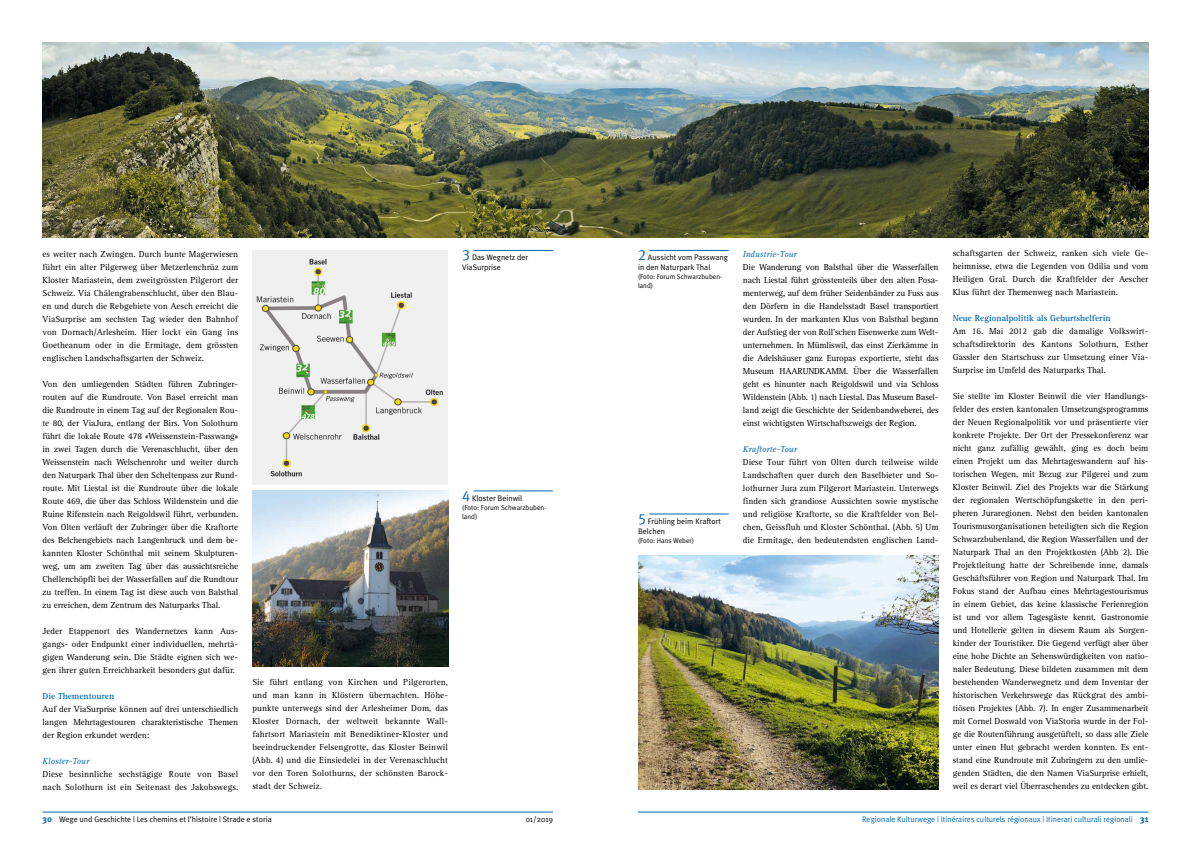
<style>
.page{position:relative;width:1191px;height:842px;background:#fff}
.page>*{position:absolute;margin:0;border:0;box-sizing:border-box;transform-origin:0 0}
.t1{font:9px/13px "Rotis Serif";color:#000;text-align:justify}
.t2{font:700 9px "Rotis Serif";color:#0067b2}
.t3{font:italic 9px "Rotis Serif";color:#0067b2}
.t4{font:8px/10px "Meta Plus Normal";color:#000}
.t5{font:8px "Meta Plus Normal";color:#0067b2}
.t6{font:7px/9px "Meta Plus Normal";color:#000}
.s1{font-family:"Meta Plus Normal Caps";font-size:15px;color:#0067b2}
.s2{font-family:"Meta Plus";font-weight:700;font-size:9px;color:#0067b2}
.s3{font-family:"Meta Plus";font-weight:700;font-size:9px}
</style>
<div class="page">
<img style="left:252px;top:250px;width:196px;height:234px">
<img style="left:252px;top:491px;width:196px;height:175px">
<hr style="left:638px;top:812px;width:510px;height:1px;background:#0067b2">
<hr style="left:43px;top:812px;width:510px;height:1px;background:#0067b2">
<hr style="left:473px;top:250px;width:80px;height:1px;background:#0067b2">
<hr style="left:473px;top:491px;width:80px;height:1px;background:#0067b2">
<img style="left:638px;top:556px;width:300px;height:234px">
<hr style="left:649px;top:514px;width:80px;height:1px;background:#0067b2">
<img style="left:43px;top:43px;width:1105px;height:194px">
<hr style="left:649px;top:250px;width:80px;height:1px;background:#0067b2">
<p class="t1" style="left:43px;top:247px;width:197px">es weiter nach Zwingen. Durch bunte Magerwiesen führt ein alter Pilgerweg über Metzerlenchrüz zum Kloster Mariastein, dem zweitgrössten Pilgerort der Schweiz. Via Chälengrabenschlucht, über den Blau&shy;en und durch die Rebgebiete von Aesch erreicht die ViaSurprise am sechsten Tag wieder den Bahnhof von Dornach/Arlesheim. Hier lockt ein Gang ins Goetheanum oder in die Ermitage, dem grössten englischen Landschaftsgarten der Schweiz.</p>
<p class="t1" style="left:43px;top:377px;width:197px">Von den umliegenden Städten führen Zubringer&shy;routen auf die Rundroute. Von Basel erreicht man die Rundroute in einem Tag auf der Regionalen Rou&shy;te 80, der ViaJura, entlang der Birs. Von Solothurn führt die lokale Route 478 «Weissenstein-Passwang» in zwei Tagen durch die Verenaschlucht, über den Weissenstein nach Welschenrohr und weiter durch den Naturpark Thal über den Scheltenpass zur Rund&shy;route. Mit Liestal ist die Rundroute über die lokale Route 469, die über das Schloss Wildenstein und die Ruine Rifenstein nach Reigoldswil führt, verbunden.<br>Von Olten verläuft der Zubringer über die Kraftorte des Belchengebiets nach Langenbruck und dem be&shy;kannten Kloster Schönthal mit seinem Skulpturen&shy;weg, um am zweiten Tag über das aussichtsreiche Chellenchöpfli bei der Wasserfallen auf die Rundtour zu treffen. In einem Tag ist diese auch von Balsthal zu erreichen, dem Zentrum des Naturparks Thal.</p>
<p class="t1" style="left:43px;top:624px;width:197px">Jeder Etappenort des Wandernetzes kann Aus&shy;gangs- oder Endpunkt einer individuellen, mehrtä&shy;gigen Wanderung sein. Die Städte eignen sich we&shy;gen ihrer guten Erreichbarkeit besonders gut dafür.</p>
<p class="t2" style="left:43px;top:690px;width:73px">Die Thementouren</p>
<p class="t1" style="left:43px;top:702px;width:197px">Auf der ViaSurprise können auf drei unterschiedlich langen Mehrtagestouren charakteristische Themen der Region erkundet werden:</p>
<p class="t3" style="left:43px;top:755px;width:48px">Kloster-Tour</p>
<p class="t1" style="left:43px;top:767px;width:197px">Diese besinnliche sechstägige Route von Basel nach Solothurn ist ein Seitenast des Jakobswegs.</p>
<p class="t1" style="left:252px;top:676px;width:197px">Sie führt entlang von Kirchen und Pilgerorten, und man kann in Klöstern übernachten. Höhe&shy;punkte unterwegs sind der Arlesheimer Dom, das Kloster Dornach, der weltweit bekannte Wall&shy;fahrtsort Mariastein mit Benediktiner-Kloster und beeindruckender Felsengrotte, das Kloster Beinwil (Abb. 4) und die Einsiedelei in der Verenaschlucht vor den Toren Solothurns, der schönsten Barock&shy;stadt der Schweiz.</p>
<p class="t4" style="left:462px;top:252px;width:68px"><span class="s1">3</span> Das Wegnetz der<br>ViaSurprise</p>
<p class="t4" style="left:462px;top:493px;width:62px"><span class="s1">4</span> Kloster Beinwil</p>
<p class="t6" style="left:462px;top:502px;width:86px">(Foto: Forum Schwarzbuben&shy;land)</p>
<p class="t4" style="left:638px;top:252px;width:91px"><span class="s1">2</span> Aussicht vom Passwang in den Naturpark Thal</p>
<p class="t6" style="left:638px;top:272px;width:86px">(Foto: Forum Schwarzbuben&shy;land)</p>
<p class="t4" style="left:638px;top:516px;width:85px"><span class="s1">5</span> Frühling beim Kraftort<br>Belchen</p>
<p class="t6" style="left:638px;top:536px;width:58px">(Foto: Hans Weber)</p>
<p class="t3" style="left:743px;top:249px;width:55px">Industrie-Tour</p>
<p class="t1" style="left:743px;top:260px;width:197px">Die Wanderung von Balsthal über die Wasserfallen nach Liestal führt grösstenteils über den alten Posa&shy;menterweg, auf dem früher Seidenbänder zu Fuss aus den Dörfern in die Handelsstadt Basel transportiert wurden. In der markanten Klus von Balsthal begann der Aufstieg der von Roll’schen Eisenwerke zum Welt&shy;unternehmen. In Mümliswil, das einst Zierkämme in die Adelshäuser ganz Europas exportierte, steht das Museum HAARUNDKAMM. Über die Wasserfallen geht es hinunter nach Reigoldswil und via Schloss Wildenstein (Abb. 1) nach Liestal. Das Museum Basel&shy;land zeigt die Geschichte der Seidenbandweberei, des einst wichtigsten Wirtschaftszweigs der Region.</p>
<p class="t3" style="left:743px;top:443px;width:56px">Kraftorte-Tour</p>
<p class="t1" style="left:743px;top:455px;width:197px">Diese Tour führt von Olten durch teilweise wilde Landschaften quer durch den Baselbieter und So&shy;lothurner Jura zum Pilgerort Mariastein. Unterwegs finden sich grandiose Aussichten sowie mystische und religiöse Kraftorte, so die Kraftfelder von Bel&shy;chen, Geissfluh und Kloster Schönthal. (Abb. 5) Um die Ermitage, den bedeutendsten englischen Land-</p>
<p class="t1" style="left:952px;top:247px;width:197px">schaftsgarten der Schweiz, ranken sich viele Ge&shy;heimnisse, etwa die Legenden von Odilia und vom Heiligen Gral. Durch die Kraftfelder der Aescher Klus führt der Themenweg nach Mariastein.</p>
<p class="t2" style="left:952px;top:313px;width:159px">Neue Regionalpolitik als Geburtshelferin</p>
<p class="t1" style="left:952px;top:325px;width:197px">Am 16. Mai 2012 gab die damalige Volkswirt&shy;schaftsdirektorin des Kantons Solothurn, Esther Gassler den Startschuss zur Umsetzung einer Via-Surprise im Umfeld des Naturparks Thal.</p>
<p class="t1" style="left:952px;top:390px;width:197px">Sie stellte im Kloster Beinwil die vier Handlungs&shy;felder des ersten kantonalen Umsetzungsprogramms der Neuen Regionalpolitik vor und präsentierte vier konkrete Projekte. Der Ort der Pressekonferenz war nicht ganz zufällig gewählt, ging es doch beim einen Projekt um das Mehrtageswandern auf his&shy;torischen Wegen, mit Bezug zur Pilgerei und zum Kloster Beinwil. Ziel des Projekts war die Stärkung der regionalen Wertschöpfungskette in den peri&shy;pheren Juraregionen. Nebst den beiden kantonalen Tourismusorganisationen beteiligten sich die Region Schwarzbubenland, die Region Wasserfallen und der Naturpark Thal an den Projektkosten (Abb 2). Die Projektleitung hatte der Schreibende inne, damals Geschäftsführer von Region und Naturpark Thal. Im Fokus stand der Aufbau eines Mehrtagestourismus in einem Gebiet, das keine klassische Ferienregion ist und vor allem Tagesgäste kennt. Gastronomie und Hotellerie gelten in diesem Raum als Sorgen&shy;kinder der Touristiker. Die Gegend verfügt aber über eine hohe Dichte an Sehenswürdigkeiten von natio&shy;naler Bedeutung. Diese bildeten zusammen mit dem bestehenden Wanderwegnetz und dem Inventar der historischen Verkehrswege das Rückgrat des ambi&shy;tiösen Projektes (Abb. 7). In enger Zusammenarbeit mit Cornel Doswald von ViaStoria wurde in der Fol&shy;ge die Routenführung ausgetüftelt, so dass alle Ziele unter einen Hut gebracht werden konnten. Es ent&shy;stand eine Rundroute mit Zubringern zu den umlie&shy;genden Städten, die den Namen ViaSurprise erhielt, weil es derart viel Überraschendes zu entdecken gibt.</p>
<p class="t4" style="left:43px;top:814px;width:231px"><span class="s2">30</span> Wege und Geschichte | Les chemins et l’histoire | Strade e storia</p>
<p class="t4" style="left:525px;top:814px;width:29px">01/2019</p>
<p class="t5" style="left:862px;top:815px;width:288px">Regionale Kulturwege | Itinéraires culturels régionaux | Itinerari culturali regionali <span class="s3">31</span></p>
</div>
